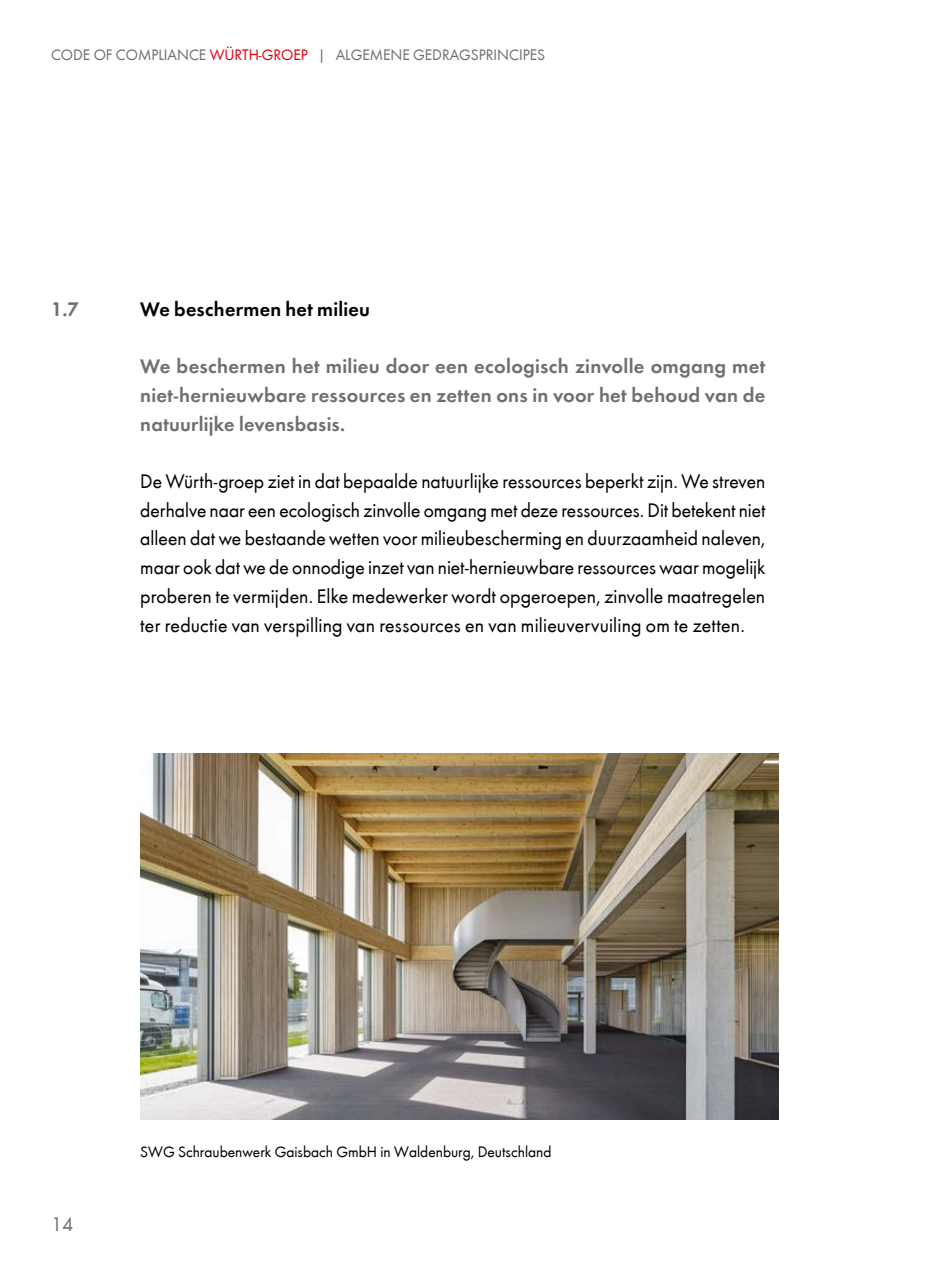
<style>
.page{position:relative;width:944px;height:1276px;background:#fff}
.page>*{position:absolute;margin:0;border:0;box-sizing:border-box;transform-origin:0 0}
.t1{font:20.25px/28.8px "Wuerth";letter-spacing:.01em;color:#000;text-align:justify}
.t2{font:600 20.25px/28.8px "Wuerth";letter-spacing:.015em;color:#6f6f6e;text-align:justify}
.t3{font:600 20.25px "Wuerth";letter-spacing:.015em;color:#000}
.t4{font:20.25px "Wuerth";color:#6f6f6e}
.t5{font:15.75px "Wuerth";color:#6f6f6e}
.t6{font:15.75px "Wuerth";color:#000}
.s1{color:#e3000f}
</style>
<div class="page">
<img style="left:140px;top:754px;width:638px;height:365px">
<p class="t5" style="left:51px;top:44px;width:496px">CODE OF COMPLIANCE <span class="s1">WÜRTH-GROEP</span> | ALGEMENE GEDRAGSPRINCIPES</p>
<p class="t2" style="left:51px;top:293px;width:30px">1.7</p>
<p class="t3" style="left:140px;top:294px;width:231px">We beschermen het milieu</p>
<p class="t2" style="left:140px;top:350px;width:627px">We beschermen het milieu door een ecologisch zinvolle omgang met niet-hernieuwbare ressources en zetten ons in voor het behoud van de natuurlijke levensbasis.</p>
<p class="t1" style="left:140px;top:466px;width:627px">De Würth-groep ziet in dat bepaalde natuurlijke ressources beperkt zijn. We streven derhalve naar een ecologisch zinvolle omgang met deze ressources. Dit betekent niet alleen dat we bestaande wetten voor milieubescherming en duurzaamheid naleven, maar ook dat we de onnodige inzet van niet-hernieuwbare ressources waar mogelijk proberen te vermijden. Elke medewerker wordt opgeroepen, zinvolle maatregelen ter reductie van verspilling van ressources en van milieuvervuiling om te zetten.</p>
<p class="t4" style="left:51px;top:1210px;width:24px">14</p>
<p class="t6" style="left:140px;top:1140px;width:413px">SWG Schraubenwerk Gaisbach GmbH in Waldenburg, Deutschland</p>
</div>
